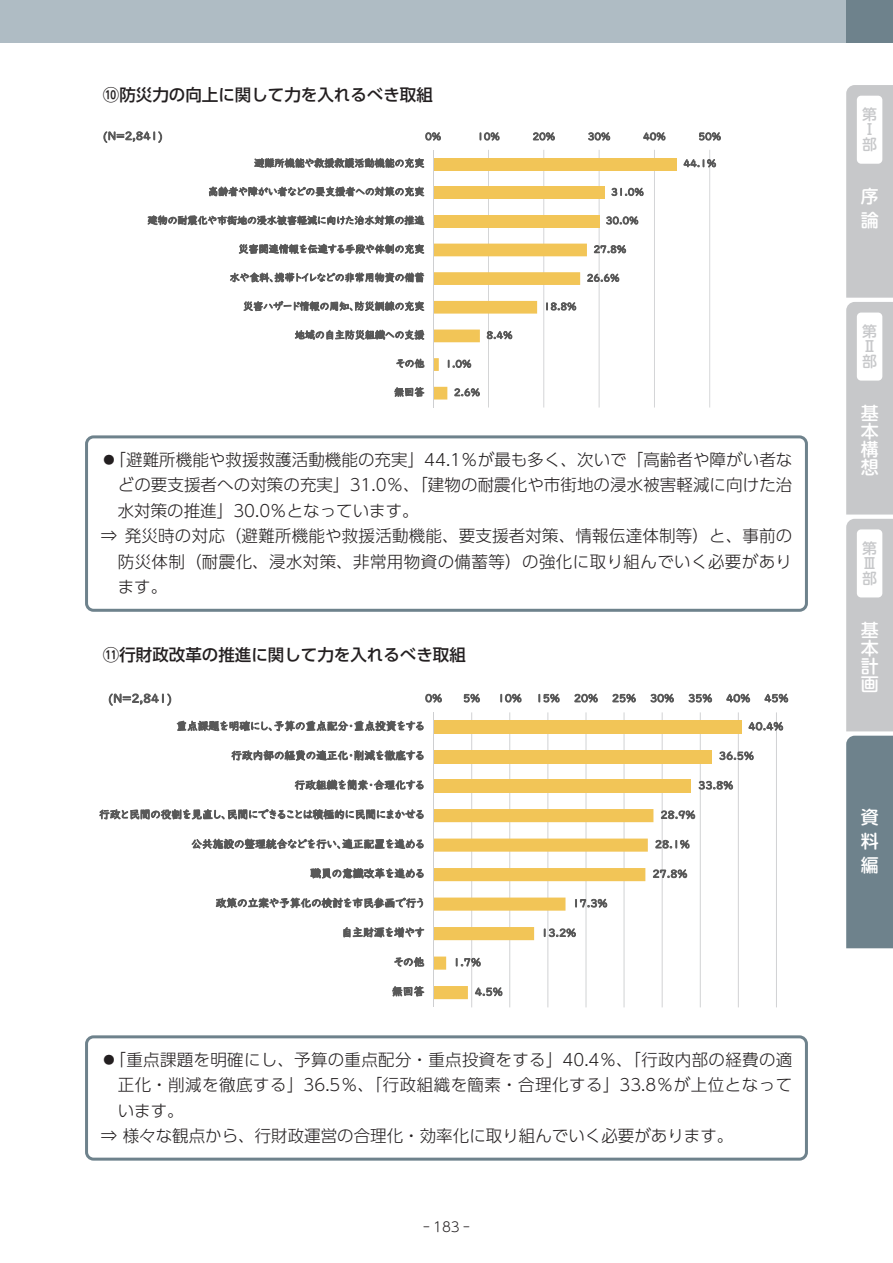
<style>
.page{position:relative;width:893px;height:1263px;background:#fff}
.page>*{position:absolute;margin:0;border:0;box-sizing:border-box;transform-origin:0 0}
.t1{font:500 18px/18px "UD Shin M Go Pro";color:#fff;text-align:justify}
.t2{font:300 16.5px "UD Shin Go Pro";letter-spacing:.005em;color:#231f20}
.t3{font:300 16.5px "UD Shin Go Pro";letter-spacing:.03em;color:#231f20}
.t4{font:500 16.5px "UD Shin Go Pro";color:#231f20}
.t5{font:300 16.5px "UD Shin Go Pro";letter-spacing:.025em;color:#231f20}
.t6{font:500 15px/15px "UD Shin M Go Pro";color:#c7c8ca}
.t7{font:300 13.5px "UD Shin M Go Pro";color:#231f20}
.t8{font:12px "UD Digi Kyokasho NK R";color:#595959}
.t9{font:11.25px "UD Digi Kyokasho NK R";color:#595959}
.t10{font:10.8px "UD Digi Kyokasho NK R";color:#595959}
.t11{font:10.05px "UD Digi Kyokasho NK R";color:#595959}
</style>
<div class="page">
<div style="left:0;top:0;width:846px;height:43px;background:#afbcc4"></div>
<svg style="left:846px;top:85px;width:47px;height:863px;background:#afb5ba"></svg>
<div style="left:857px;top:96px;width:25px;height:68px;background:#fff;border-radius:4px"></div>
<div style="left:857px;top:313px;width:25px;height:68px;background:#fff;border-radius:4px"></div>
<div style="left:857px;top:529px;width:25px;height:68px;background:#fff;border-radius:4px"></div>
<div style="left:846px;top:0;width:47px;height:43px;background:#6e828c"></div>
<div style="left:85px;top:435px;width:723px;height:177px;border:3px solid #6e828c;border-radius:7px"></div>
<div style="left:85px;top:1035px;width:723px;height:125px;border:3px solid #6e828c;border-radius:7px"></div>
<hr style="left:488px;top:150px;width:1px;height:257px;background:#cecfd1">
<hr style="left:543px;top:150px;width:1px;height:257px;background:#cecfd1">
<hr style="left:599px;top:150px;width:1px;height:257px;background:#cecfd1">
<hr style="left:654px;top:150px;width:1px;height:257px;background:#cecfd1">
<hr style="left:709px;top:150px;width:1px;height:257px;background:#cecfd1">
<div style="left:433px;top:158px;width:244px;height:12px;background:#f2c557"></div>
<div style="left:433px;top:186px;width:171px;height:13px;background:#f2c557"></div>
<div style="left:433px;top:215px;width:166px;height:13px;background:#f2c557"></div>
<svg style="left:434px;top:244px;width:153px;height:155px"></svg>
<hr style="left:433px;top:150px;width:1px;height:257px;background:#cecfd1">
<hr style="left:471px;top:712px;width:1px;height:295px;background:#cecfd1">
<hr style="left:509px;top:712px;width:1px;height:295px;background:#cecfd1">
<hr style="left:547px;top:712px;width:1px;height:295px;background:#cecfd1">
<hr style="left:585px;top:712px;width:1px;height:295px;background:#cecfd1">
<hr style="left:624px;top:712px;width:1px;height:295px;background:#cecfd1">
<hr style="left:662px;top:712px;width:1px;height:295px;background:#cecfd1">
<hr style="left:700px;top:712px;width:1px;height:295px;background:#cecfd1">
<hr style="left:738px;top:712px;width:1px;height:295px;background:#cecfd1">
<hr style="left:776px;top:712px;width:1px;height:295px;background:#cecfd1">
<div style="left:434px;top:721px;width:307px;height:13px;background:#f2c557"></div>
<div style="left:434px;top:750px;width:278px;height:13px;background:#f2c557"></div>
<div style="left:434px;top:779px;width:257px;height:14px;background:#f2c557"></div>
<svg style="left:434px;top:809px;width:219px;height:190px"></svg>
<hr style="left:433px;top:712px;width:1px;height:295px;background:#cecfd1">
<p class="t4" style="left:103px;top:81px;width:331px">⑩防災力の向上に関して力を入れるべき取組</p>
<p class="t9" style="left:103px;top:130px;width:62px">(N=2,841)</p>
<p class="t11" style="left:425px;top:131px;width:17px">0%</p>
<p class="t11" style="left:477px;top:131px;width:24px">10%</p>
<p class="t11" style="left:532px;top:131px;width:24px">20%</p>
<p class="t11" style="left:588px;top:131px;width:24px">30%</p>
<p class="t11" style="left:643px;top:131px;width:24px">40%</p>
<p class="t11" style="left:698px;top:131px;width:24px">50%</p>
<p class="t11" style="left:254px;top:157px;width:172px">避難所機能や救援救護活動機能の充実</p>
<p class="t11" style="left:208px;top:186px;width:218px">高齢者や障がい者などの要支援者への対策の充実</p>
<p class="t11" style="left:148px;top:215px;width:278px">建物の耐震化や市街地の浸水被害軽減に向けた治水対策の推進</p>
<p class="t11" style="left:238px;top:243px;width:188px">災害関連情報を伝達する手段や体制の充実</p>
<p class="t11" style="left:230px;top:272px;width:196px">水や食料、携帯トイレなどの非常用物資の備蓄</p>
<p class="t11" style="left:243px;top:300px;width:183px">災害ハザード情報の周知、防災訓練の充実</p>
<p class="t11" style="left:295px;top:329px;width:131px">地域の自主防災組織への支援</p>
<p class="t11" style="left:396px;top:358px;width:30px">その他</p>
<p class="t11" style="left:394px;top:386px;width:32px">無回答</p>
<p class="t11" style="left:486px;top:329px;width:28px">8.4%</p>
<p class="t11" style="left:445px;top:358px;width:28px">1.0%</p>
<p class="t11" style="left:454px;top:387px;width:28px">2.6%</p>
<p class="t11" style="left:544px;top:301px;width:34px">18.8%</p>
<p class="t11" style="left:611px;top:186px;width:34px">31.0%</p>
<p class="t11" style="left:606px;top:215px;width:34px">30.0%</p>
<p class="t11" style="left:593px;top:244px;width:34px">27.8%</p>
<p class="t11" style="left:587px;top:272px;width:34px">26.6%</p>
<p class="t11" style="left:683px;top:158px;width:34px">44.1%</p>
<p class="t2" style="left:101px;top:446px;width:693px">⿟「避難所機能や救援救護活動機能の充実」44.1％が最も多く、次いで「高齢者や障がい者な</p>
<p class="t2" style="left:118px;top:471px;width:676px">どの要支援者への対策の充実」31.0％、「建物の耐震化や市街地の浸水被害軽減に向けた治</p>
<p class="t2" style="left:118px;top:497px;width:302px">水対策の推進」30.0％となっています。</p>
<p class="t2" style="left:101px;top:522px;width:693px">⇒ 発災時の対応（避難所機能や救援活動機能、要支援者対策、情報伝達体制等）と、事前の</p>
<p class="t5" style="left:118px;top:548px;width:676px">防災体制（耐震化、浸水対策、非常用物資の備蓄等）の強化に取り組んでいく必要があり</p>
<p class="t2" style="left:118px;top:573px;width:51px">ます。</p>
<p class="t4" style="left:103px;top:641px;width:364px">⑪行財政改革の推進に関して力を入れるべき取組</p>
<p class="t8" style="left:108px;top:691px;width:66px">(N=2,841)</p>
<p class="t10" style="left:425px;top:692px;width:18px">0%</p>
<p class="t10" style="left:463px;top:692px;width:18px">5%</p>
<p class="t10" style="left:498px;top:692px;width:26px">10%</p>
<p class="t10" style="left:536px;top:692px;width:26px">15%</p>
<p class="t10" style="left:574px;top:692px;width:26px">20%</p>
<p class="t10" style="left:612px;top:692px;width:26px">25%</p>
<p class="t10" style="left:650px;top:692px;width:26px">30%</p>
<p class="t10" style="left:688px;top:692px;width:26px">35%</p>
<p class="t10" style="left:726px;top:692px;width:26px">40%</p>
<p class="t10" style="left:764px;top:692px;width:26px">45%</p>
<p class="t10" style="left:176px;top:720px;width:249px">重点課題を明確にし、予算の重点配分・重点投資をする</p>
<p class="t10" style="left:231px;top:749px;width:195px">行政内部の経費の適正化・削減を徹底する</p>
<p class="t10" style="left:294px;top:779px;width:131px">行政組織を簡素・合理化する</p>
<p class="t10" style="left:99px;top:808px;width:327px">行政と民間の役割を見直し、民間にできることは積極的に民間にまかせる</p>
<p class="t10" style="left:191px;top:838px;width:235px">公共施設の整理統合などを行い、適正配置を進める</p>
<p class="t10" style="left:310px;top:867px;width:116px">職員の意識改革を進める</p>
<p class="t10" style="left:216px;top:897px;width:210px">政策の立案や予算化の検討を市民参画で行う</p>
<p class="t10" style="left:342px;top:926px;width:84px">自主財源を増やす</p>
<p class="t10" style="left:394px;top:956px;width:32px">その他</p>
<p class="t10" style="left:392px;top:985px;width:34px">無回答</p>
<p class="t10" style="left:453px;top:956px;width:29px">1.7%</p>
<p class="t10" style="left:475px;top:986px;width:29px">4.5%</p>
<p class="t10" style="left:572px;top:897px;width:36px">17.3%</p>
<p class="t10" style="left:541px;top:927px;width:36px">13.2%</p>
<p class="t10" style="left:748px;top:720px;width:36px">40.4%</p>
<p class="t10" style="left:719px;top:750px;width:36px">36.5%</p>
<p class="t10" style="left:698px;top:779px;width:36px">33.8%</p>
<p class="t10" style="left:660px;top:809px;width:36px">28.9%</p>
<p class="t10" style="left:655px;top:838px;width:36px">28.1%</p>
<p class="t10" style="left:652px;top:868px;width:36px">27.8%</p>
<p class="t2" style="left:101px;top:1046px;width:693px">⿟「重点課題を明確にし、予算の重点配分・重点投資をする」40.4％、「行政内部の経費の適</p>
<p class="t3" style="left:118px;top:1071px;width:676px">正化・削減を徹底する」36.5％、「行政組織を簡素・合理化する」33.8％が上位となって</p>
<p class="t2" style="left:118px;top:1097px;width:67px">います。</p>
<p class="t2" style="left:101px;top:1122px;width:634px">⇒ 様々な観点から、行財政運営の合理化・効率化に取り組んでいく必要があります。</p>
<p class="t7" style="left:423px;top:1216px;width:48px">ｰ 183 ｰ</p>
<p class="t6" style="left:862px;top:106px;width:16px">第<br>Ⅰ部</p>
<p class="t1" style="left:861px;top:183px;width:19px;line-height:24px">序論</p>
<p class="t6" style="left:862px;top:323px;width:16px">第<br>Ⅱ部</p>
<p class="t1" style="left:861px;top:403px;width:19px">基本構想</p>
<p class="t6" style="left:862px;top:540px;width:16px">第<br>Ⅲ部</p>
<p class="t1" style="left:861px;top:620px;width:19px">基本計画</p>
<p class="t1" style="left:861px;top:804px;width:19px;line-height:24px">資料編</p>
</div>
